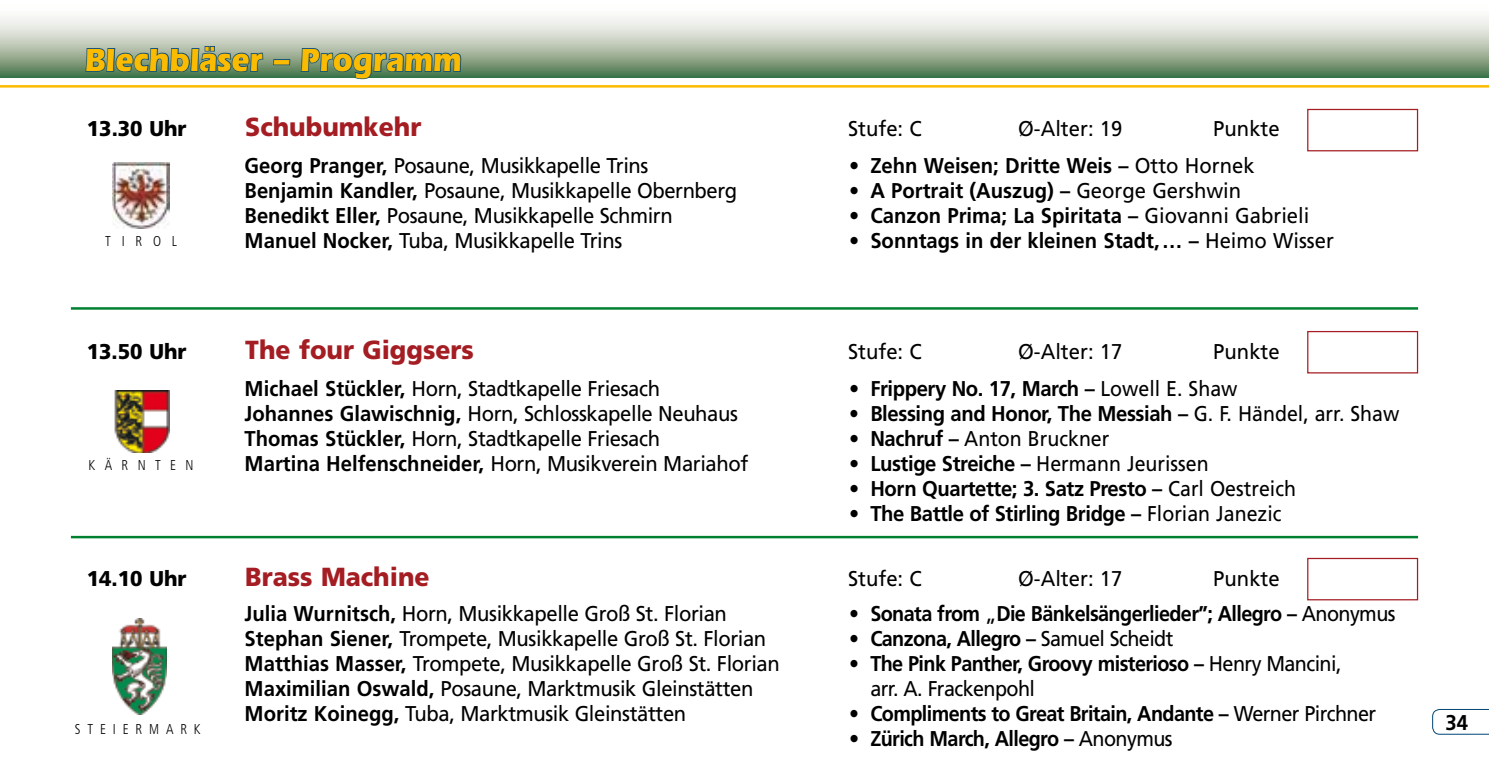
<style>
.page{position:relative;width:1489px;height:780px;background:#fff}
.page>*{position:absolute;margin:0;border:0;box-sizing:border-box;transform-origin:0 0}
.t1{font:700 33.25px "Eras IT Cby BT";color:#fabb00;scale:.95 1}
.t2{font:900 26px "Frutiger";color:#a41d23;scale:.95 1}
.t3{font:21.5px/25px "Frutiger";letter-spacing:-.02em;color:#000;scale:.95 1}
.t4{font:700 21.5px/25px "Frutiger";letter-spacing:-.02em;color:#000;scale:.93 1}
.t5{font:700 21.5px "Frutiger";letter-spacing:-.02em;color:#000;scale:.95 1}
.t6{font:700 21.5px "Frutiger";color:#000;scale:.95 1}
.t7{font:700 21.5px "Frutiger";letter-spacing:-.02em;color:#000;scale:.92 1}
.t8{font:900 21.5px "Frutiger";color:#000;scale:.95 1}
.t9{font:21.5px "Frutiger";color:#000;scale:.92 1}
.t10{font:300 condensed 14.25px "Frutiger";letter-spacing:.6em;color:#000;scale:.95 1}
.t11{font:300 condensed 14.25px "Frutiger";letter-spacing:.505em;color:#000;scale:.95 1}
.s1{font-weight:700}
.s2{font-weight:400}
</style>
<div class="page">
<svg style="left:0;top:17px;width:1488px;height:61px;background:#acbda8"></svg>
<hr style="left:0;top:85px;width:1488px;height:3px;background:#fabb00">
<hr style="left:71px;top:307px;width:1346px;height:3px;background:#008132">
<div style="left:1306px;top:109px;width:111px;height:42px;background:#fff;border:1px solid #a41d23"></div>
<div style="left:1306px;top:331px;width:111px;height:42px;background:#fff;border:1px solid #a41d23"></div>
<div style="left:1306px;top:558px;width:111px;height:42px;background:#fff;border:1px solid #a41d23"></div>
<svg style="left:1432px;top:709px;width:56px;height:25px"></svg>
<svg style="left:84px;top:17px;width:180px;height:71px"></svg>
<div style="left:273px;top:59px;width:17px;height:6px;border:2px solid #004576"></div>
<svg style="left:300px;top:17px;width:162px;height:71px"></svg>
<hr style="left:71px;top:536px;width:1346px;height:2px;background:#008132">
<img style="left:112px;top:618px;width:54px;height:96px">
<img style="left:114px;top:391px;width:56px;height:61px">
<img style="left:113px;top:162px;width:56px;height:66px">
<h1 class="t1" style="left:85px;top:39px;width:398px">Blechbläser – Programm</h1>
<p class="t8" style="left:87px;top:116px;width:106px">13.30 Uhr</p>
<p class="t2" style="left:245px;top:111px;width:187px">Schubumkehr</p>
<p class="t3" style="left:848px;top:116px;width:79px">Stufe: C</p>
<p class="t3" style="left:1018px;top:116px;width:111px">Ø-Alter: 19</p>
<p class="t3" style="left:1213px;top:116px;width:71px">Punkte</p>
<p class="t3" style="left:245px;top:152px;width:520px"><span class="s1">Georg Pranger,</span> Posaune, Musikkapelle Trins<br><span class="s1">Benjamin Kandler,</span> Posaune, Musikkapelle Obernberg<br><span class="s1">Benedikt Eller,</span> Posaune, Musikkapelle Schmirn</p>
<p class="t10" style="left:105px;top:233px;width:64px">Ti rol</p>
<p class="t3" style="left:245px;top:227px;width:399px"><span class="s1">Manuel Nocker,</span> Tuba, Musikkapelle Trins</p>
<p class="t6" style="left:849px;top:152px;width:428px">• Zehn Weisen; Dritte Weis – <span class="s2">Otto Hornek</span></p>
<p class="t6" style="left:849px;top:177px;width:414px">• A Portrait (Auszug) – <span class="s2">George Gershwin</span></p>
<p class="t6" style="left:849px;top:202px;width:486px">• Canzon Prima; La Spiritata – <span class="s2">Giovanni Gabrieli</span></p>
<p class="t6" style="left:849px;top:227px;width:512px">• Sonntags in der kleinen Stadt,… – <span class="s2">Heimo Wisser</span></p>
<p class="t8" style="left:87px;top:338px;width:106px">13.50 Uhr</p>
<p class="t2" style="left:245px;top:334px;width:242px">The four Giggsers</p>
<p class="t3" style="left:848px;top:338px;width:79px">Stufe: C</p>
<p class="t3" style="left:1018px;top:338px;width:111px">Ø-Alter: 17</p>
<p class="t3" style="left:1213px;top:338px;width:71px">Punkte</p>
<p class="t10" style="left:89px;top:457px;width:112px">KÄR NTEN</p>
<p class="t3" style="left:244px;top:376px;width:531px"><span class="s1">Michael Stückler,</span> Horn, Stadtkapelle Friesach <span class="s1">Johannes Glawischnig,</span> Horn, Schlosskapelle Neuhaus <span class="s1">Thomas Stückler,</span> Horn, Stadtkapelle Friesach<br><span class="s1">Martina Helfenschneider,</span> Horn, Musikverein Mariahof</p>
<p class="t5" style="left:849px;top:376px;width:410px">• Frippery No. 17, March – <span class="s2">Lowell E. Shaw</span></p>
<p class="t7" style="left:849px;top:401px;width:599px">• Blessing and Honor, The Messiah – <span class="s2">G. F. Händel, arr. Shaw</span></p>
<p class="t9" style="left:849px;top:426px;width:284px"><span class="s1">• Nachruf –</span> Anton Bruckner</p>
<p class="t5" style="left:849px;top:451px;width:380px">• Lustige Streiche – <span class="s2">Hermann Jeurissen</span></p>
<p class="t5" style="left:849px;top:476px;width:472px">• Horn Quartette; 3. Satz Presto – <span class="s2">Carl Oestreich</span></p>
<p class="t5" style="left:849px;top:501px;width:457px">• The Battle of Stirling Bridge – <span class="s2">Florian Janezic</span></p>
<p class="t8" style="left:87px;top:565px;width:106px">14.10 Uhr</p>
<p class="t2" style="left:245px;top:561px;width:196px">Brass Machine</p>
<p class="t3" style="left:848px;top:566px;width:79px">Stufe: C</p>
<p class="t3" style="left:1018px;top:566px;width:111px">Ø-Alter: 17</p>
<p class="t3" style="left:1213px;top:566px;width:71px">Punkte</p>
<p class="t11" style="left:75px;top:721px;width:134px">STEIER MAR K</p>
<p class="t3" style="left:245px;top:601px;width:565px"><span class="s1">Julia Wurnitsch,</span> Horn, Musikkapelle Groß St. Florian <span class="s1">Stephan Siener,</span> Trompete, Musikkapelle Groß St. Florian <span class="s1">Matthias Masser,</span> Trompete, Musikkapelle Groß St. Florian <span class="s1">Maximilian Oswald,</span> Posaune, Marktmusik Gleinstätten <span class="s1">Moritz Koinegg,</span> Tuba, Marktmusik Gleinstätten</p>
<p class="t4" style="left:849px;top:601px;width:589px">• Sonata from <span class="s2">„</span>Die Bänkelsängerlieder”; Allegro – <span class="s2">Anonymus</span></p>
<p class="t4" style="left:849px;top:626px;width:350px">• Canzona, Allegro – <span class="s2">Samuel Scheidt</span></p>
<p class="t4" style="left:870px;top:651px;width:508px;text-indent:-21px">• The Pink Panther, Groovy misterioso – <span class="s2">Henry Mancini, arr. A. Frackenpohl</span></p>
<p class="t4" style="left:849px;top:701px;width:568px">• Compliments to Great Britain, Andante – <span class="s2">Werner Pirchner</span></p>
<p class="t5" style="left:849px;top:726px;width:342px">• Zürich March, Allegro – <span class="s2">Anonymus</span></p>
<p class="t5" style="left:1445px;top:709px;width:25px">34</p>
</div>
